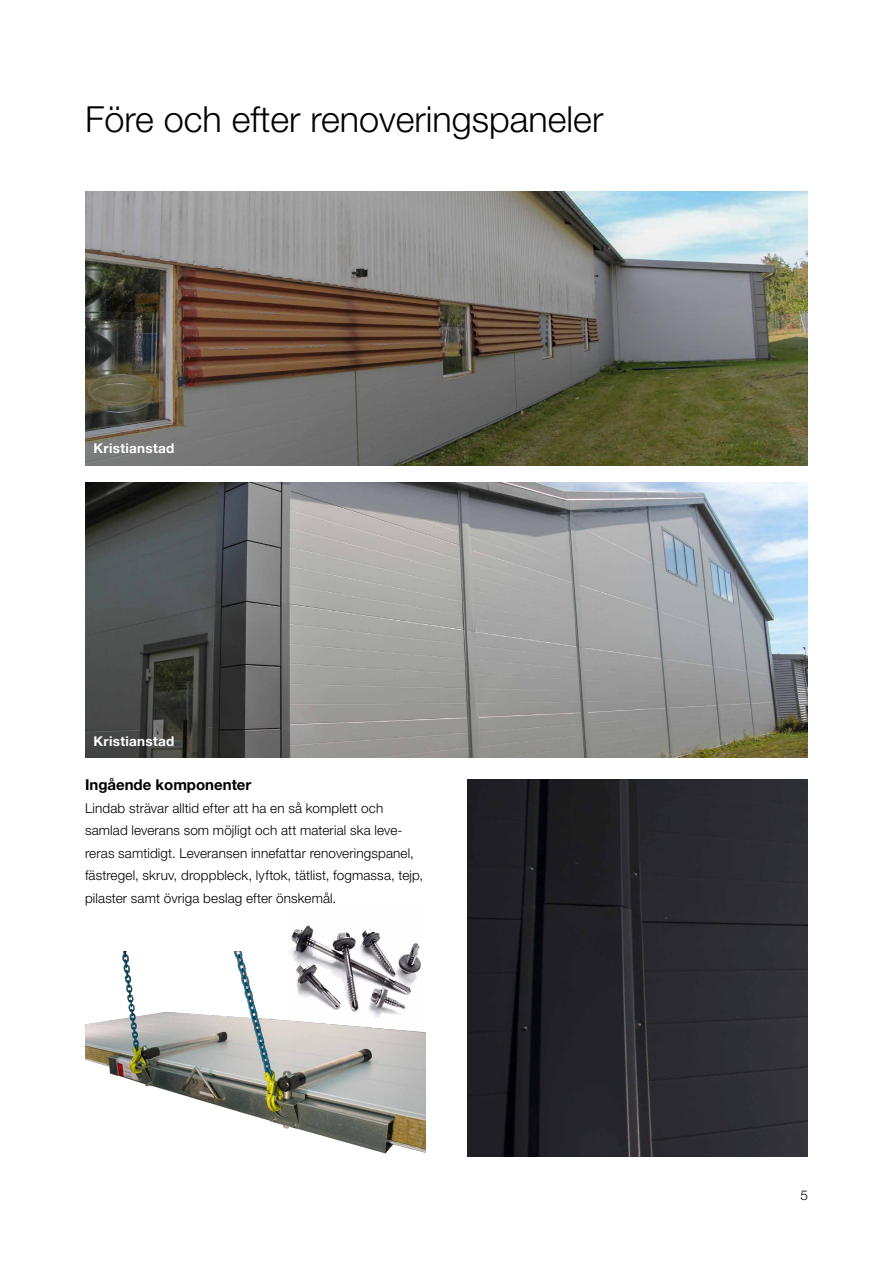
<style>
.page{position:relative;width:893px;height:1263px;background:#fff}
.page>*{position:absolute;margin:0;border:0;box-sizing:border-box;transform-origin:0 0}
.t1{font:300 36px "Helvetica Neue LT Pro";color:#000}
.t2{font:700 15px "Helvetica Neue LT Pro";color:#000}
.t3{font:300 13.5px/22.5px "Helvetica Neue LT Pro";letter-spacing:.01em;color:#000}
.t4{font:700 13.5px "Helvetica Neue LT Pro";letter-spacing:.02em;color:#fff}
</style>
<div class="page">
<img style="left:291px;top:925px;width:129px;height:26px">
<img style="left:85px;top:951px;width:340px;height:203px">
<img style="left:468px;top:780px;width:340px;height:377px">
<img style="left:85px;top:191px;width:723px;height:275px">
<img style="left:85px;top:483px;width:723px;height:274px">
<h1 class="t1" style="left:85px;top:97px;width:520px">Före och efter renoveringspaneler</h1>
<p class="t4" style="left:94px;top:440px;width:82px">Kristianstad</p>
<p class="t4" style="left:94px;top:732px;width:82px">Kristianstad</p>
<p class="t2" style="left:85px;top:776px;width:168px">Ingående komponenter</p>
<p class="t3" style="left:85px;top:796px;width:340px">Lindab strävar alltid efter att ha en så komplett och samlad leverans som möjligt och att material ska leve&shy;reras samtidigt. Leveransen innefattar renoveringspanel, fästregel, skruv, droppbleck, lyftok, tätlist, fogmassa, tejp, pilaster samt övriga beslag efter önskemål.</p>
<p class="t3" style="left:800px;top:1184px;width:9px">5</p>
</div>
